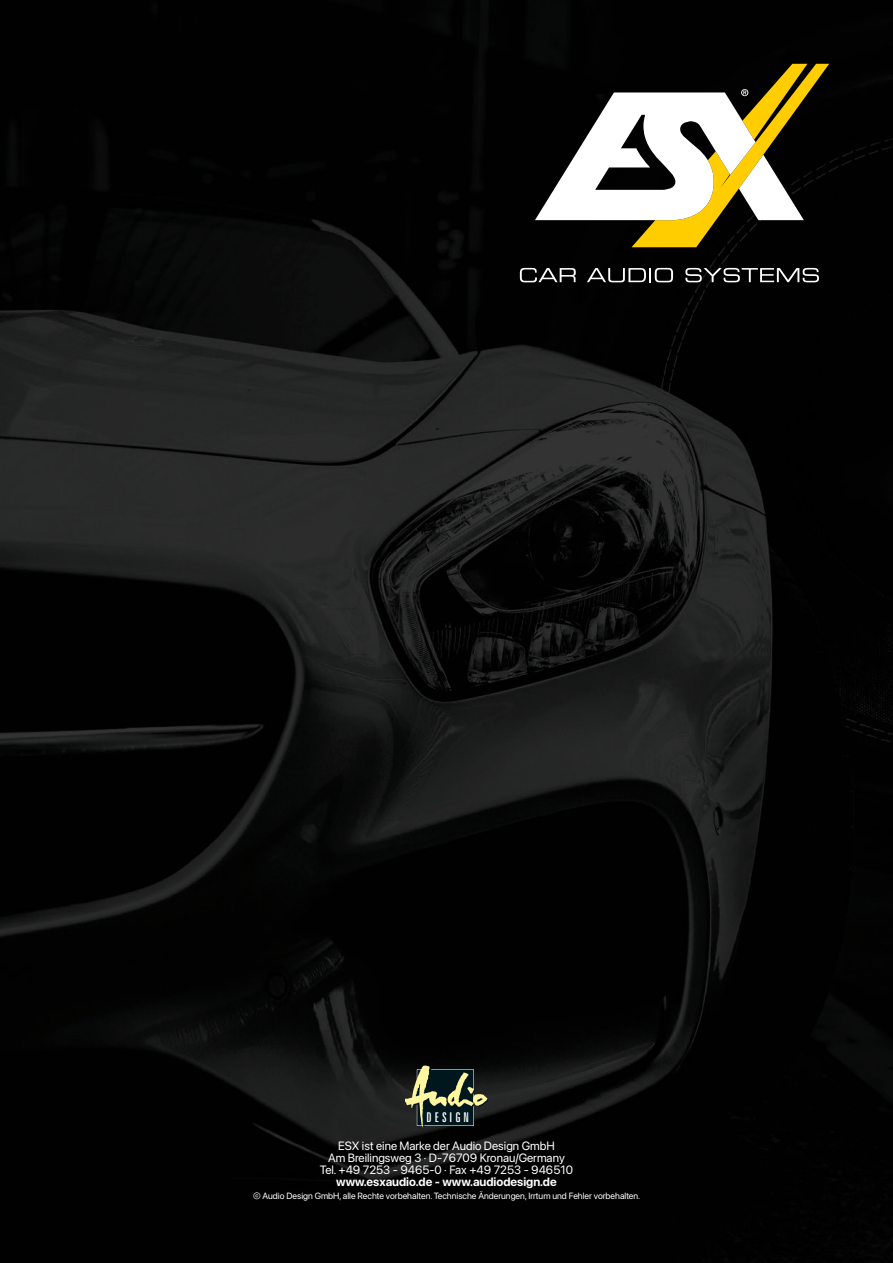
<style>
.page{position:relative;width:893px;height:1263px;background:#fff}
.page>*{position:absolute;margin:0;border:0;box-sizing:border-box;transform-origin:0 0}
.t1{font:extra-condensed 13.5px "Zurich BT";letter-spacing:.225em;color:#fff}
.t2{font:12px/12px "SF Pro Display";color:#fff;text-align:center}
.t3{font:700 12px "SF Pro Display";color:#fff}
.t4{font:9px "SF Pro Display";color:#fff}
</style>
<div class="page">
<img style="left:0;top:0;width:893px;height:1263px">
<img style="left:406px;top:1066px;width:83px;height:62px">
<img style="left:405px;top:1065px;width:83px;height:62px">
<svg style="left:535px;top:64px;width:294px;height:183px"></svg>
<svg style="left:520px;top:268px;width:56px;height:14px"></svg>
<svg style="left:587px;top:268px;width:86px;height:14px"></svg>
<svg style="left:685px;top:268px;width:134px;height:14px"></svg>
<p class="t1" style="left:427px;top:1109px;width:44px">DESIGN</p>
<p class="t2" style="left:320px;top:1139px;width:254px">ESX ist eine Marke der Audio Design GmbH<br>Am Breilingsweg 3 · D-76709 Kronau/Germany<br>Tel. +49 7253 - 9465-0 · Fax +49 7253 - 946510</p>
<p class="t3" style="left:336px;top:1174px;width:222px">www.esxaudio.de - www.audiodesign.de</p>
<p class="t4" style="left:253px;top:1191px;width:389px">© Audio Design GmbH, alle Rechte vorbehalten. Technische Änderungen, Irrtum und Fehler vorbehalten.</p>
</div>
